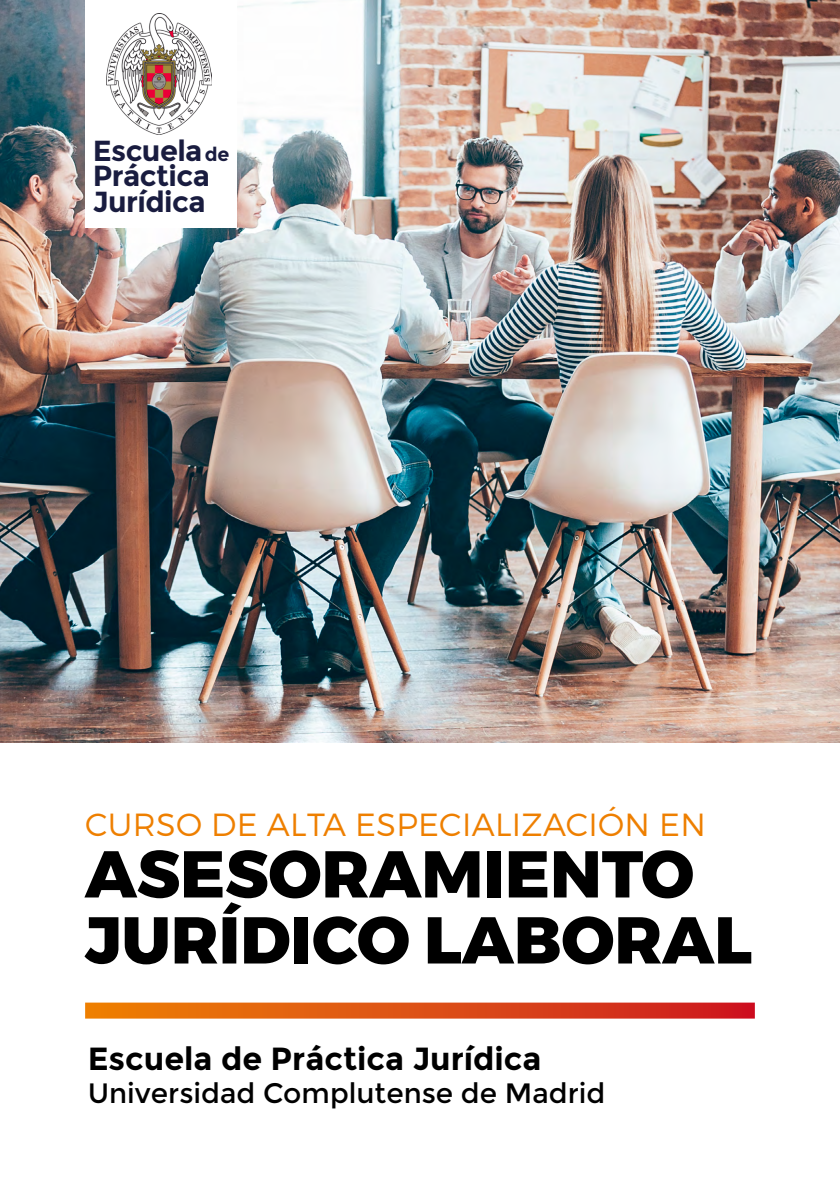
<style>
.page{position:relative;width:840px;height:1191px;background:#fff}
.page>*{position:absolute;margin:0;border:0;box-sizing:border-box;transform-origin:0 0}
.t1{font:800 66px/66px "Montserrat";color:#000}
.t2{font:300 32px "Montserrat";letter-spacing:.01em;color:#ee7f00}
.t3{font:700 32px "Montserrat";color:#000}
.t4{font:700 29px/25.8px "Montserrat";letter-spacing:-.02em;color:#191c3f}
.t5{font:28px "Montserrat";color:#000}
.s1{font-size:19.4px}
</style>
<div class="page">
<img style="left:0;top:0;width:839px;height:743px">
<div style="left:85px;top:1002px;width:669px;height:16px;background:linear-gradient(to right,#ee8305,#cc1922)"></div>
<div style="left:85px;top:0;width:151px;height:227px;background:#fff"></div>
<img style="left:106px;top:13px;width:106px;height:121px">
<p class="t4" style="left:93px;top:137px;width:138px">Escuela <span class="s1">de<br></span>Práctica<br>Jurídica</p>
<p class="t2" style="left:85px;top:804px;width:622px">CURSO DE ALTA ESPECIALIZACIÓN EN</p>
<h1 class="t1" style="left:85px;top:841px;width:668px">ASESORAMIENTO<br>JURÍDICO LABORAL</h1>
<p class="t3" style="left:88px;top:1040px;width:455px">Escuela de Práctica Jurídica</p>
<p class="t5" style="left:88px;top:1077px;width:518px">Universidad Complutense de Madrid</p>
</div>
